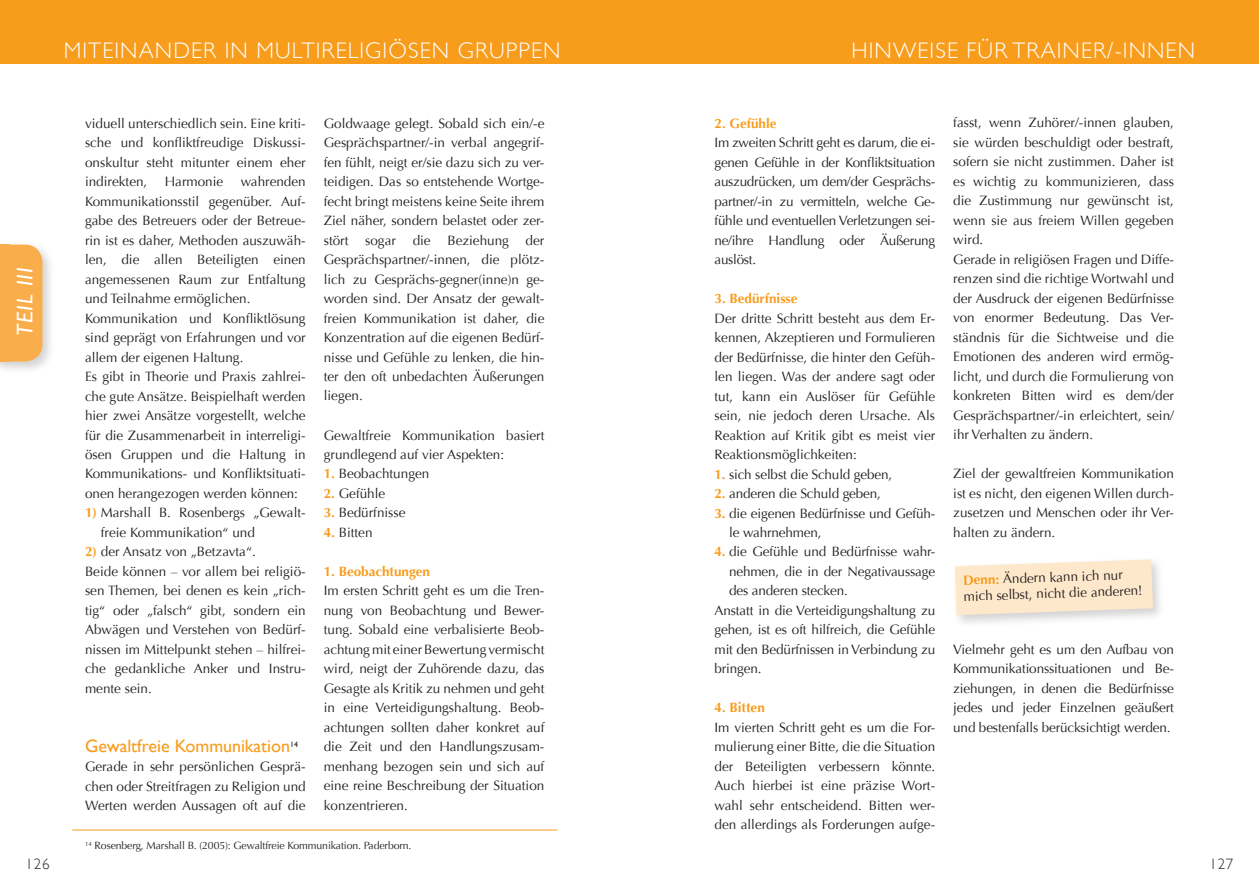
<style>
.page{position:relative;width:1259px;height:893px;background:#fff}
.page>*{position:absolute;margin:0;border:0;box-sizing:border-box;transform-origin:0 0}
.t1{font:300 22.5px "Gill Sans";letter-spacing:.05em;color:#fff}
.t2{font:italic 22.5px "Gill Sans";letter-spacing:.05em;color:#fff}
.t3{font:18px "Gill Sans";color:#f89c1c}
.t4{font:300 15px "Gill Sans";letter-spacing:.05em;color:#231f20}
.t5{font:13.5px/19.5px "Optima";color:#231f20;text-align:justify}
.t6{font:700 13.5px "Optima";color:#f89c1c}
.t7{font:10.5px "Optima";letter-spacing:-.01em;color:#231f20}
.t8{font:7.8px "Gill Sans";color:#231f20}
.s1{font-weight:700;color:#f89c1c}
</style>
<div class="page">
<div style="left:0;top:0;width:629px;height:64px;background:#f89c1c"></div>
<div style="left:0;top:241px;width:61px;height:140px;background:#231f20;opacity:.2"></div>
<div style="left:10px;top:245px;width:33px;height:117px;background:#faae4b"></div>
<div style="left:0;top:245px;width:10px;height:117px;background:#faae4b"></div>
<div style="left:629px;top:0;width:630px;height:64px;background:#f89c1c"></div>
<div style="left:951px;top:555px;width:224px;height:79px;background:#231f20;opacity:.2"></div>
<svg style="left:955px;top:559px;width:198px;height:56px;background:#fbe8cf"></svg>
<hr style="left:72px;top:830px;width:485px;height:1px;background:#f89c1c">
<h1 class="t1" style="left:64px;top:38px;width:13px">MITEIN</h1>
<h1 class="t1" style="left:139px;top:38px;width:165px">ANDER IN MULTIRELIGI</h1>
<h1 class="t1" style="left:388px;top:38px;width:157px">ÖSEN GRUPPEN</h1>
<h1 class="t1" style="left:1123px;top:38px;width:15px">NN</h1>
<h1 class="t1" style="left:851px;top:38px;width:14px">HIN</h1>
<h1 class="t1" style="left:893px;top:38px;width:177px">WEI SE FÜR TRAINER</h1>
<h1 class="t1" style="left:1107px;top:38px;width:31px">/-INNEN</h1>
<h1 class="t2" style="left:12px;top:336px;width:70px;rotate:-90deg">Teil iii</h1>
<p class="t4" style="left:26px;top:856px;width:25px">126</p>
<p class="t5" style="left:324px;top:113px;width:222px">Goldwaage gelegt. Sobald sich ein/-e Gesprächspartner/-in verbal angegrif&shy;fen fühlt, neigt er/sie dazu sich zu ver&shy;teidigen. Das so entstehende Wortge&shy;fecht bringt meistens keine Seite ihrem Ziel näher, sondern belastet oder zer&shy;stört sogar die Beziehung der Gesprächspartner/-innen, die plötz&shy;lich zu Gesprächs-gegner(inne)n ge&shy;worden sind. Der Ansatz der gewalt&shy;freien Kommunikation ist daher, die Konzentration auf die eigenen Bedürf&shy;nisse und Gefühle zu lenken, die hin&shy;ter den oft unbedachten Äußerungen liegen.</p>
<p class="t5" style="left:324px;top:425px;width:222px">Gewaltfreie Kommunikation basiert grundlegend auf vier Aspekten:</p>
<p class="t5" style="left:324px;top:464px;width:107px"><span class="s1">1.</span> Beobachtungen</p>
<p class="t5" style="left:324px;top:484px;width:63px"><span class="s1">2.</span> Gefühle</p>
<p class="t5" style="left:324px;top:503px;width:83px"><span class="s1">3.</span> Bedürfnisse</p>
<p class="t5" style="left:324px;top:523px;width:50px"><span class="s1">4.</span> Bitten</p>
<p class="t6" style="left:324px;top:563px;width:108px">1. Beobachtungen</p>
<p class="t5" style="left:324px;top:581px;width:222px">Im ersten Schritt geht es um die Tren&shy;nung von Beobachtung und Bewer&shy;tung. Sobald eine verbalisierte Beob&shy;achtung mit einer Bewertung vermischt wird, neigt der Zuhörende dazu, das Gesagte als Kritik zu nehmen und geht in eine Verteidigungshaltung. Beob&shy;achtungen sollten daher konkret auf die Zeit und den Handlungszusam&shy;menhang bezogen sein und sich auf eine reine Beschreibung der Situation konzentrieren.</p>
<p class="t7" style="left:85px;top:839px;width:328px"><sup>14</sup> Rosenberg, Marshall B. (2005): Gewaltfreie Kommunikation. Paderborn.</p>
<p class="t5" style="left:85px;top:113px;width:222px">viduell unterschiedlich sein. Eine kriti&shy;sche und konfliktfreudige Diskussi&shy;onskultur steht mitunter einem eher indirekten,</p>
<p class="t5" style="left:85px;top:172px;width:222px;text-align:left;text-indent:156px">wahrenden Kommunikationsstil gegenüber. Auf&shy;gabe des Betreuers oder der Betreue&shy;rin ist es daher, Methoden auszuwäh&shy;len, die allen Beteiligten einen angemessenen Raum zur Entfaltung und Teilnahme ermöglichen.<br>Kommunikation und Konfliktlösung sind geprägt von Erfahrungen und vor allem der eigenen Haltung.<br>Es gibt in Theorie und Praxis zahlrei&shy;che gute Ansätze. Beispielhaft werden hier zwei Ansätze vorgestellt, welche für die Zusammenarbeit in interreligi&shy;ösen Gruppen und die Haltung in Kommunikations- und Konfliktsituati&shy;onen herangezogen werden können:</p>
<p class="t5" style="left:101px;top:503px;width:206px;text-indent:-16px"><span class="s1">1)</span> Marshall B. Rosenbergs „Gewalt&shy;freie Kommunikation“ und</p>
<p class="t5" style="left:85px;top:542px;width:222px;text-align:left"><span class="s1">2)</span> der Ansatz von „Betzavta“.<br>Beide können – vor allem bei religiö&shy;sen Themen, bei denen es kein „rich&shy;tig“ oder „falsch“ gibt, sondern ein<br>Abwägen und Verstehen von Bedürf&shy;nissen im Mittelpunkt stehen – hilfrei&shy;che gedankliche Anker und Instru&shy;mente sein.</p>
<p class="t5" style="left:165px;top:172px;width:60px">Harmonie</p>
<h2 class="t3" style="left:85px;top:735px;width:207px">Gewaltfreie Kommunikation</h2>
<p class="t8" style="left:290px;top:740px;width:9px">14</p>
<p class="t5" style="left:85px;top:757px;width:222px">Gerade in sehr persönlichen Gesprä&shy;chen oder Streitfragen zu Religion und Werten werden Aussagen oft auf die</p>
<p class="t6" style="left:714px;top:115px;width:64px">2. Gefühle</p>
<p class="t5" style="left:714px;top:133px;width:222px">Im zweiten Schritt geht es darum, die ei&shy;genen Gefühle in der Konfliktsituation auszudrücken, um dem/der Gesprächs&shy;partner/-in zu vermitteln, welche Ge&shy;fühle und eventuellen Verletzungen sei&shy;ne/ihre Handlung oder Äußerung auslöst.</p>
<p class="t6" style="left:714px;top:291px;width:85px">3. Bedürfnisse</p>
<p class="t5" style="left:714px;top:308px;width:222px">Der dritte Schritt besteht aus dem Er&shy;kennen, Akzeptieren und Formulieren der Bedürfnisse, die hinter den Gefüh&shy;len liegen. Was der andere sagt oder tut, kann ein Auslöser für Gefühle sein, nie jedoch deren Ursache. Als Reaktion auf Kritik gibt es meist vier Reaktionsmöglichkeiten:</p>
<p class="t5" style="left:714px;top:464px;width:179px"><span class="s1">1.</span> sich selbst die Schuld geben,</p>
<p class="t5" style="left:714px;top:484px;width:168px"><span class="s1">2.</span> anderen die Schuld geben,</p>
<p class="t5" style="left:729px;top:503px;width:207px;text-indent:-15px"><span class="s1">3.</span> die eigenen Bedürfnisse und Gefüh&shy;le wahrnehmen,</p>
<p class="t5" style="left:714px;top:542px;width:222px"><span class="s1">4.</span> die Gefühle und Bedürfnisse wahr-</p>
<p class="t5" style="left:729px;top:562px;width:207px">nehmen, die in der Negativaussage</p>
<p class="t5" style="left:729px;top:581px;width:120px">des anderen stecken.</p>
<p class="t5" style="left:714px;top:601px;width:222px">Anstatt in die Verteidigungshaltung zu</p>
<p class="t5" style="left:714px;top:620px;width:222px">gehen, ist es oft hilfreich, die Gefühle</p>
<p class="t5" style="left:714px;top:640px;width:222px">mit den Bedürfnissen in Verbindung zu</p>
<p class="t5" style="left:714px;top:659px;width:49px">bringen.</p>
<p class="t6" style="left:714px;top:700px;width:52px">4. Bitten</p>
<p class="t5" style="left:714px;top:718px;width:222px">Im vierten Schritt geht es um die For&shy;mulierung einer Bitte, die die Situation der Beteiligten verbessern könnte.<br>Auch hierbei ist eine präzise Wort&shy;wahl sehr entscheidend. Bitten wer&shy;den allerdings als Forderungen aufge-</p>
<p class="t5" style="left:953px;top:113px;width:222px;text-align:left">fasst, wenn Zuhörer/-innen glauben, sie würden beschuldigt oder bestraft, sofern sie nicht zustimmen. Daher ist es wichtig zu kommunizieren, dass die Zustimmung nur gewünscht ist, wenn sie aus freiem Willen gegeben wird.<br>Gerade in religiösen Fragen und Diffe&shy;renzen sind die richtige Wortwahl und der Ausdruck der eigenen Bedürfnisse von enormer Bedeutung. Das Ver&shy;ständnis für die Sichtweise und die Emotionen des anderen wird ermög&shy;licht, und durch die Formulierung von konkreten Bitten wird es dem/der Gesprächspartner/-in erleichtert, sein/ ihr Verhalten zu ändern.</p>
<p class="t5" style="left:953px;top:464px;width:222px">Ziel der gewaltfreien Kommunikation ist es nicht, den eigenen Willen durch&shy;zusetzen und Menschen oder ihr Ver&shy;halten zu ändern.</p>
<p class="t5" style="left:963px;top:572px;width:180px;line-height:16.2px;rotate:-2deg"><span class="s1">Denn:</span> Ändern kann ich nur mich selbst, nicht die anderen!</p>
<p class="t5" style="left:953px;top:640px;width:222px">Vielmehr geht es um den Aufbau von Kommunikationssituationen und Be&shy;ziehungen, in denen die Bedürfnisse jedes und jeder Einzelnen geäußert und bestenfalls berücksichtigt werden.</p>
<p class="t4" style="left:1209px;top:856px;width:25px">127</p>
</div>
